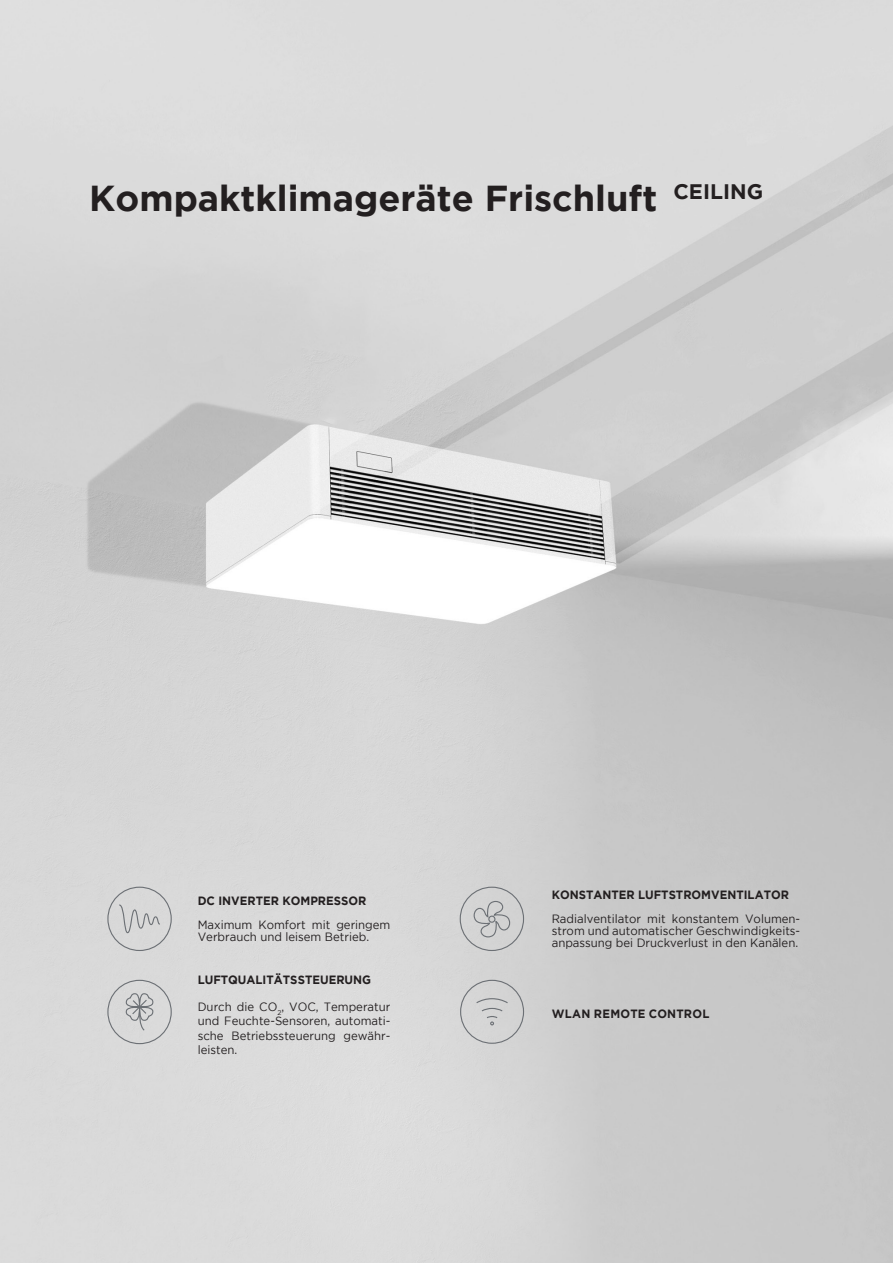
<style>
.page{position:relative;width:893px;height:1263px;background:#fff}
.page>*{position:absolute;margin:0;border:0;box-sizing:border-box;transform-origin:0 0}
.t1{font:700 36px "Gotham";color:#231f20}
.iconeDescrizione_it{font:12px/12px "Gotham";color:#231f20;text-align:justify;scale:.95 1}
.iconeDescrizione_it-2{font:700 12px "Gotham";color:#231f20;scale:.95 1}
.iconeTitolo_it{font:700 12px "Gotham";letter-spacing:.015em;color:#231f20;scale:.95 1}
</style>
<div class="page">
<img style="left:0;top:0;width:893px;height:1263px">
<svg style="left:459px;top:886px;width:66px;height:65px;background:#c8c9c9"></svg>
<div style="left:107px;top:887px;width:65px;height:64px;border:1px solid #6c7075;border-radius:50%"></div>
<svg style="left:118px;top:904px;width:43px;height:29px"></svg>
<svg style="left:107px;top:979px;width:65px;height:66px;background:#cdcece"></svg>
<svg style="left:459px;top:979px;width:66px;height:65px;background:#cdcdcd"></svg>
<p class="t1" style="left:89px;top:177px;width:675px">Kompaktklimageräte Frischluft <sup>CEILING</sup></p>
<p class="iconeDescrizione_it-2" style="left:198px;top:894px;width:179px">DC INVERTER KOMPRESSOR</p>
<p class="iconeDescrizione_it" style="left:198px;top:919px;width:204px">Maximum Komfort mit geringem<br>Verbrauch und leisem Betrieb.</p>
<p class="iconeDescrizione_it-2" style="left:198px;top:973px;width:184px">LUFTQUALITÄTSSTEUERUNG</p>
<p class="iconeDescrizione_it" style="left:198px;top:999px;width:204px;line-height:14.4px">Durch die CO<sub>2</sub>, VOC, Temperatur und Feuchte-Sensoren, automati&shy;sche Betriebssteuerung gewähr&shy;leisten.</p>
<p class="iconeDescrizione_it-2" style="left:552px;top:888px;width:251px">KONSTANTER LUFTSTROMVENTILATOR</p>
<p class="iconeDescrizione_it" style="left:552px;top:913px;width:263px">Radialventilator mit konstantem Volumen&shy;strom und automatischer Geschwindigkeits&shy;anpassung bei Druckverlust in den Kanälen.</p>
<p class="iconeTitolo_it" style="left:552px;top:1007px;width:167px">WLAN REMOTE CONTROL</p>
</div>
